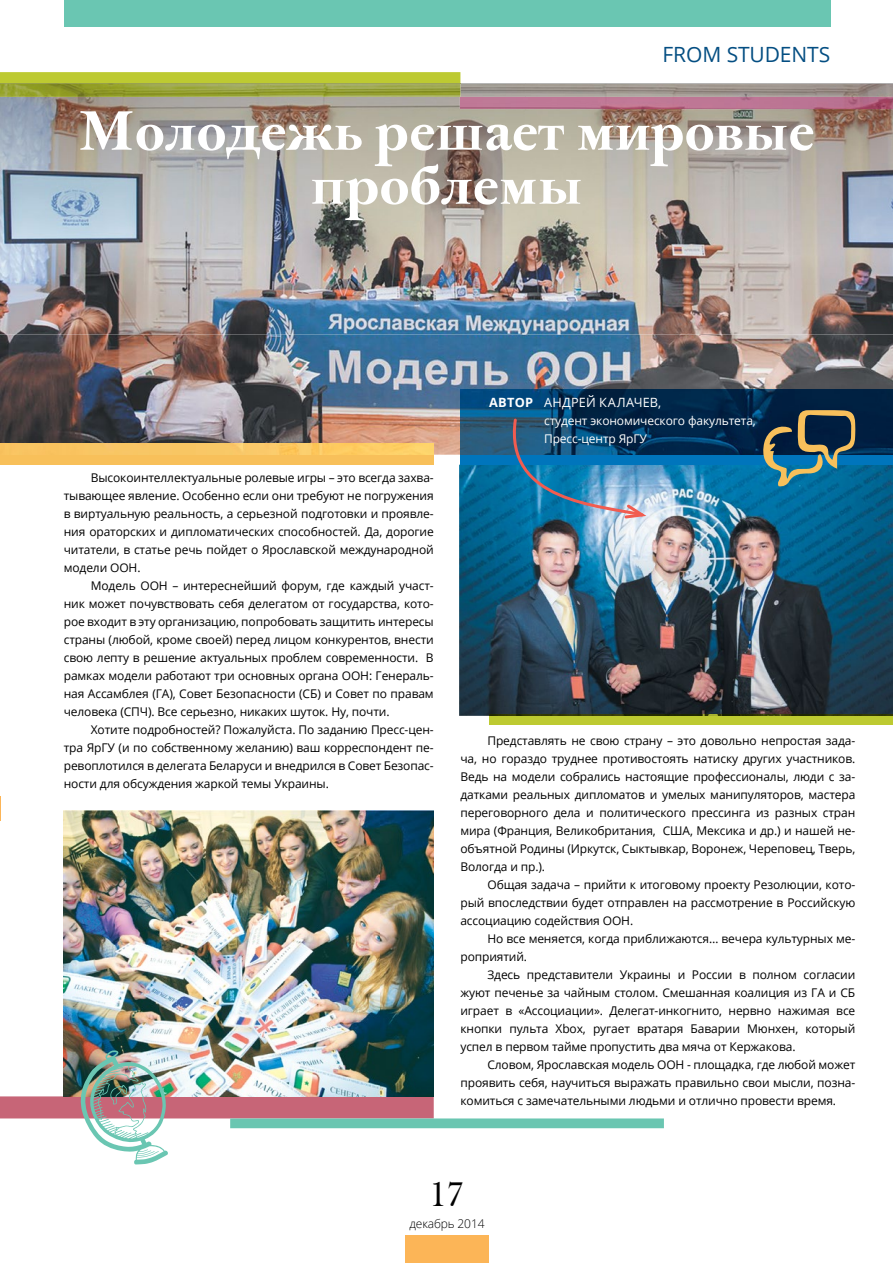
<style>
.page{position:relative;width:893px;height:1263px;background:#fff}
.page>*{position:absolute;margin:0;border:0;box-sizing:border-box;transform-origin:0 0}
.t1{font:700 54px/54px "Baskerville 120 Pro";letter-spacing:-.005em;color:#fff;text-align:center}
.t2{font:36px "Bask Old Face";color:#000}
.t3{font:21px "Open Sans";letter-spacing:-.005em;color:#044e82}
.t4{font:12.75px "Open Sans";letter-spacing:.02em;color:#fff}
.t5{font:700 12.75px "Open Sans";letter-spacing:.02em;color:#fff}
.t6{font:12px/18px "Open Sans";letter-spacing:-.01em;color:#000;text-align:justify}
.t7{font:12px/18px "Open Sans";letter-spacing:-.01em;color:#fff}
.t8{font:300 12px "Open Sans";letter-spacing:-.01em;color:#000}
</style>
<div class="page">
<div style="left:405px;top:1235px;width:84px;height:28px;background:#fcb557"></div>
<div style="left:64px;top:0;width:766px;height:27px;background:#6ac6b2"></div>
<svg style="left:0;top:796px;width:1px;height:25px"></svg>
<div style="left:489px;top:716px;width:404px;height:9px;background:#bdca31"></div>
<img style="left:64px;top:811px;width:370px;height:239px">
<img style="left:459px;top:465px;width:434px;height:251px">
<img style="left:489px;top:715px;width:404px;height:1px">
<img style="left:0;top:334px;width:893px;height:121px">
<img style="left:0;top:83px;width:893px;height:251px">
<div style="left:460px;top:455px;width:433px;height:10px;background:#0075bc"></div>
<img style="left:460px;top:389px;width:433px;height:66px">
<svg style="left:0;top:72px;width:460px;height:12px"></svg>
<img style="left:0;top:84px;width:460px;height:13px">
<img style="left:460px;top:97px;width:433px;height:12px">
<div style="left:0;top:455px;width:434px;height:10px;background:#f8c05a"></div>
<img style="left:0;top:444px;width:434px;height:11px">
<svg style="left:0;top:1050px;width:664px;height:115px"></svg>
<svg style="left:761px;top:410px;width:94px;height:77px"></svg>
<svg style="left:504px;top:417px;width:147px;height:103px"></svg>
<h3 class="t3" style="left:663px;top:40px;width:169px">FROM STUDENTS</h3>
<h1 class="t1" style="left:78px;top:108px;width:738px">Молодежь решает мировые проблемы</h1>
<p class="t6" style="left:64px;top:469px;width:371px;text-indent:27px">Высокоинтеллектуальные ролевые игры – это всегда захва&shy;тывающее явление. Особенно если они требуют не погружения в виртуальную реальность, а серьезной подготовки и проявле&shy;ния ораторских и дипломатических способностей. Да, дорогие читатели, в статье речь пойдет о Ярославской международной модели ООН.</p>
<p class="t6" style="left:64px;top:577px;width:371px;text-indent:27px">Модель ООН – интереснейший форум, где каждый участ&shy;ник может почувствовать себя делегатом от государства, кото&shy;рое входит в эту организацию, попробовать защитить интересы страны (любой, кроме своей) перед лицом конкурентов, внести свою лепту в решение актуальных проблем современности. В рамках модели работают три основных органа ООН: Генераль&shy;ная Ассамблея (ГА), Совет Безопасности (СБ) и Совет по правам человека (СПЧ). Все серьезно, никаких шуток. Ну, почти.</p>
<p class="t6" style="left:64px;top:721px;width:371px;text-indent:27px">Хотите подробностей? Пожалуйста. По заданию Пресс-цен&shy;тра ЯрГУ (и по собственному желанию) ваш корреспондент пе&shy;ревоплотился в делегата Беларуси и внедрился в Совет Безопас&shy;ности для обсуждения жаркой темы Украины.</p>
<p class="t5" style="left:489px;top:393px;width:45px">АВТОР</p>
<p class="t4" style="left:544px;top:394px;width:119px">АНДРЕЙ КАЛАЧЕВ,</p>
<p class="t7" style="left:544px;top:411px;width:213px">студент экономического факультета,<br>Пресс-центр ЯрГУ</p>
<p class="t6" style="left:460px;top:732px;width:396px;text-indent:27px">Представлять не свою страну – это довольно непростая зада&shy;ча, но гораздо труднее противостоять натиску других участников.<br>Ведь на модели собрались настоящие профессионалы, люди с за&shy;датками реальных дипломатов и умелых манипуляторов, мастера переговорного дела и политического прессинга из разных стран мира (Франция, Великобритания, США, Мексика и др.) и нашей не&shy;объятной Родины (Иркутск, Сыктывкар, Воронеж, Череповец, Тверь, Вологда и пр.).</p>
<p class="t6" style="left:460px;top:876px;width:396px;text-indent:27px">Общая задача – прийти к итоговому проекту Резолюции, кото&shy;рый впоследствии будет отправлен на рассмотрение в Российскую ассоциацию содействия ООН.</p>
<p class="t6" style="left:460px;top:930px;width:396px;text-indent:27px">Но все меняется, когда приближаются… вечера культурных ме&shy;роприятий.</p>
<p class="t6" style="left:460px;top:966px;width:396px;text-indent:27px">Здесь представители Украины и России в полном согласии жуют печенье за чайным столом. Смешанная коалиция из ГА и СБ играет в «Ассоциации». Делегат-инкогнито, нервно нажимая все кнопки пульта Xbox, ругает вратаря Баварии Мюнхен, который успел в первом тайме пропустить два мяча от Кержакова.</p>
<p class="t6" style="left:460px;top:1056px;width:396px;text-indent:27px">Словом, Ярославская модель ООН - площадка, где любой может проявить себя, научиться выражать правильно свои мысли, позна&shy;комиться с замечательными людьми и отлично провести время.</p>
<h2 class="t2" style="left:429px;top:1174px;width:37px">17</h2>
<p class="t8" style="left:409px;top:1215px;width:77px">декабрь 2014</p>
</div>
